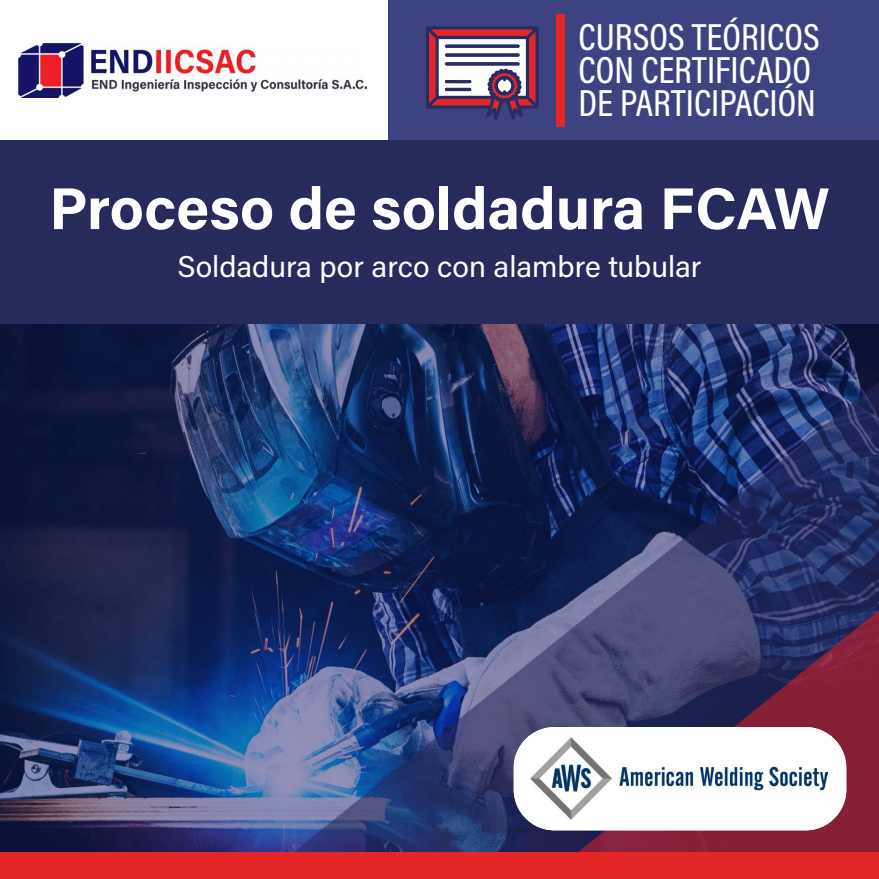
<style>
.page{position:relative;width:879px;height:879px;background:#fff}
.page>*{position:absolute;margin:0;border:0;box-sizing:border-box;transform-origin:0 0}
.t1{font:700 59px "Acumin Pro";color:#fff}
.t2{font:500 38px/33px "Acumin Pro Cond";color:#fff}
.t3{font:30px "Acumin Pro";color:#fff}
</style>
<div class="page">
<img style="left:0;top:324px;width:879px;height:528px">
<div style="left:388px;top:0;width:491px;height:140px;background:#3c4380"></div>
<div style="left:0;top:140px;width:879px;height:184px;background:#262b5c"></div>
<img style="left:18px;top:43px;width:348px;height:54px">
<div style="left:0;top:852px;width:879px;height:27px;background:#e42629"></div>
<div style="left:556px;top:14px;width:9px;height:112px;background:#e42629"></div>
<svg style="left:426px;top:26px;width:112px;height:94px;background:#936f8b"></svg>
<div style="left:514px;top:727px;width:332px;height:103px;background:#fff;border-radius:41px"></div>
<img style="left:530px;top:738px;width:297px;height:81px">
<p class="t2" style="left:578px;top:20px;width:243px">CURSOS TEÓRICOS<br>CON CERTIFICADO<br>DE PARTICIPACIÓN</p>
<h1 class="t1" style="left:49px;top:167px;width:782px">Proceso de soldadura FCAW</h1>
<p class="t3" style="left:177px;top:246px;width:525px">Soldadura por arco con alambre tubular</p>
</div>
